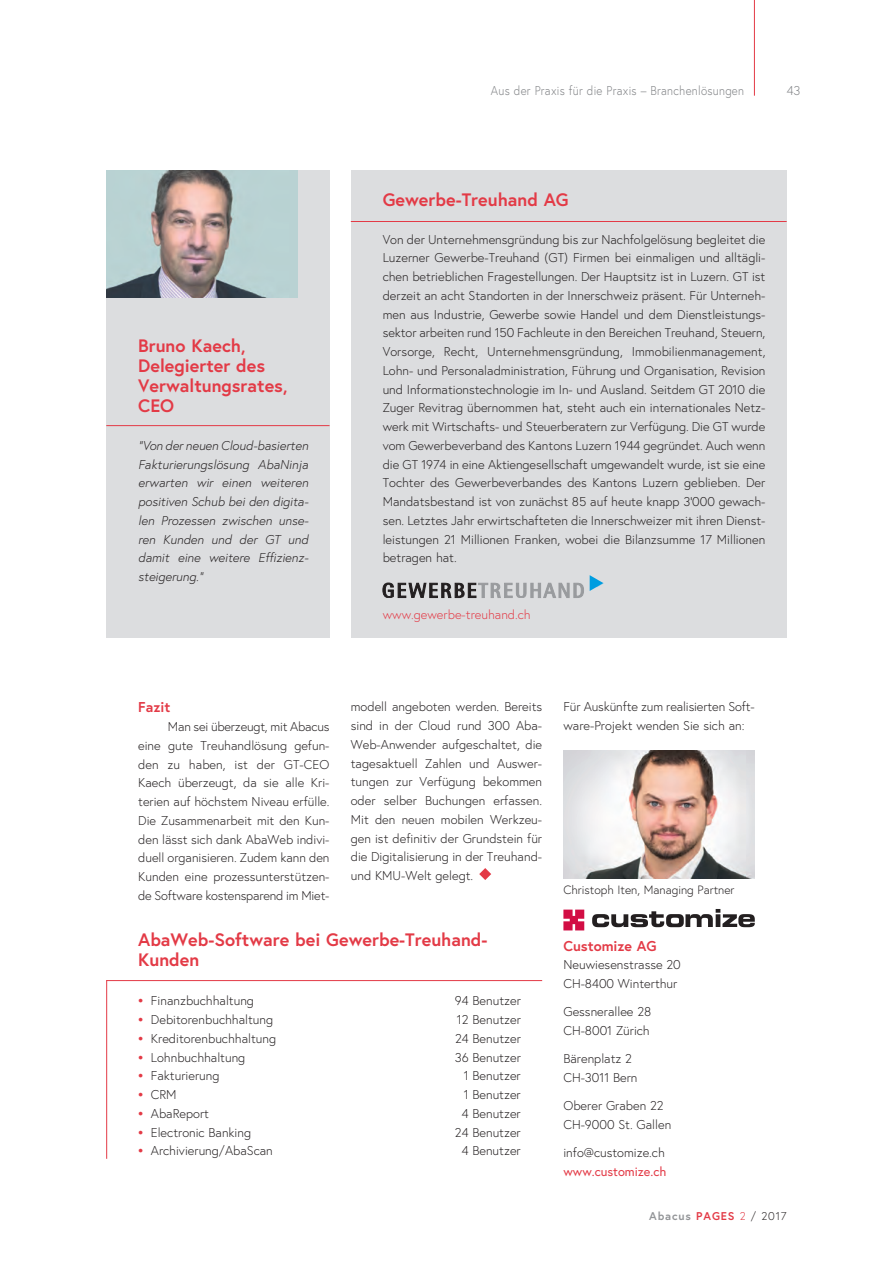
<style>
.page{position:relative;width:893px;height:1263px;background:#fff}
.page>*{position:absolute;margin:0;border:0;box-sizing:border-box;transform-origin:0 0}
.t1{font:700 18px/20.2px "Europa";color:#e33a46}
.t2{font:700 14.25px "Europa";color:#e33a46}
.t3{font:300 12.75px/18.8px "Europa";color:#231f20}
.t4{font:italic 300 12.75px/18.8px "Europa";color:#231f20;text-align:justify}
.t5{font:300 12.75px "Europa";letter-spacing:.025em;color:#808285;scale:.9 1}
.t6{font:300 12.75px "Europa";color:#e33a46}
.t7{font:12.75px "Europa";color:#e33a46}
.t8{font:300 12.75px "Europa";letter-spacing:.025em;color:#808285}
.t9{font:300 12px "Europa";color:#231f20}
.t10{font:700 11.25px "Europa";letter-spacing:.075em;color:#939598}
.s1{font-weight:700;color:#e33a46}
.s2{color:#e33a46}
.s3{font-weight:300;color:#e33a46}
.s4{font-weight:300;color:#231f20}
</style>
<div class="page">
<div style="left:106px;top:170px;width:224px;height:468px;background:#dcdddf"></div>
<div style="left:351px;top:170px;width:436px;height:468px;background:#dcdddf"></div>
<hr style="left:351px;top:221px;width:436px;height:1px;background:#e33a46">
<hr style="left:754px;top:0;width:1px;height:96px;background:#e33a46">
<img style="left:106px;top:170px;width:192px;height:128px">
<hr style="left:106px;top:425px;width:224px;height:1px;background:#e33a46">
<hr style="left:106px;top:980px;width:436px;height:1px;background:#e33a46">
<hr style="left:106px;top:980px;width:1px;height:179px;background:#e33a46">
<svg style="left:590px;top:575px;width:13px;height:16px"></svg>
<svg style="left:383px;top:583px;width:201px;height:15px"></svg>
<svg style="left:479px;top:868px;width:12px;height:12px"></svg>
<img style="left:563px;top:750px;width:192px;height:128px">
<svg style="left:592px;top:909px;width:163px;height:18px"></svg>
<svg style="left:563px;top:909px;width:21px;height:21px"></svg>
<p class="t5" style="left:491px;top:83px;width:283px">Aus der Praxis für die Praxis – Branchenlösungen</p>
<p class="t8" style="left:787px;top:83px;width:15px">43</p>
<h1 class="t1" style="left:138px;top:335px;width:151px">Bruno Kaech,<br>Delegierter des<br>Verwaltungsrates,<br>CEO</h1>
<p class="t4" style="left:138px;top:436px;width:172px">"Von der neuen Cloud-basierten Fakturierungslösung AbaNinja erwarten wir einen weiteren positiven Schub bei den digita&shy;len Prozessen zwischen unse&shy;ren Kunden und der GT und damit eine weitere Effizienz&shy;steigerung."</p>
<h1 class="t1" style="left:383px;top:189px;width:188px">Gewerbe-Treuhand AG</h1>
<p class="t3" style="left:383px;top:230px;width:384px;text-align:justify">Von der Unternehmensgründung bis zur Nachfolgelösung begleitet die Luzerner Gewerbe-Treuhand (GT) Firmen bei einmaligen und alltägli&shy;chen betrieblichen Fragestellungen. Der Hauptsitz ist in Luzern. GT ist derzeit an acht Standorten in der Innerschweiz präsent. Für Unterneh&shy;men aus Industrie, Gewerbe sowie Handel und dem Dienstleistungs&shy;sektor arbeiten rund 150 Fachleute in den Bereichen Treuhand, Steuern, Vorsorge, Recht, Unternehmensgründung, Immobilienmanagement, Lohn- und Personaladministration, Führung und Organisation, Revision und Informationstechnologie im In- und Ausland. Seitdem GT 2010 die Zuger Revitrag übernommen hat, steht auch ein internationales Netz&shy;werk mit Wirtschafts- und Steuerberatern zur Verfügung. Die GT wurde vom Gewerbeverband des Kantons Luzern 1944 gegründet. Auch wenn die GT 1974 in eine Aktiengesellschaft umgewandelt wurde, ist sie eine Tochter des Gewerbeverbandes des Kantons Luzern geblieben. Der Mandatsbestand ist von zunächst 85 auf heute knapp 3'000 gewach&shy;sen. Letztes Jahr erwirtschafteten die Innerschweizer mit ihren Dienst&shy;leistungen 21 Millionen Franken, wobei die Bilanzsumme 17 Millionen betragen hat.</p>
<p class="t6" style="left:383px;top:607px;width:150px">www.gewerbe-treuhand.ch</p>
<p class="t2" style="left:138px;top:698px;width:34px">Fazit</p>
<p class="t3" style="left:138px;top:717px;width:193px;text-align:justify;text-indent:30px">Man sei überzeugt, mit Abacus eine gute Treuhandlösung gefun&shy;den zu haben, ist der GT-CEO Kaech überzeugt, da sie alle Kri&shy;terien auf höchstem Niveau erfülle.<br>Die Zusammenarbeit mit den Kun&shy;den lässt sich dank AbaWeb indivi&shy;duell organisieren. Zudem kann den Kunden eine prozessunterstützen&shy;de Software kostensparend im Miet-</p>
<p class="t3" style="left:351px;top:697px;width:193px;text-align:justify">modell angeboten werden. Bereits sind in der Cloud rund 300 Aba-Web-Anwender aufgeschaltet, die tagesaktuell Zahlen und Auswer&shy;tungen zur Verfügung bekommen oder selber Buchungen erfassen.<br>Mit den neuen mobilen Werkzeu&shy;gen ist definitiv der Grundstein für die Digitalisierung in der Treuhand&shy;und KMU-Welt gelegt.</p>
<p class="t3" style="left:563px;top:697px;width:193px">Für Auskünfte zum realisierten Soft&shy;ware-Projekt wenden Sie sich an:</p>
<p class="t9" style="left:563px;top:883px;width:173px">Christoph Iten, Managing Partner</p>
<h1 class="t1" style="left:138px;top:929px;width:351px">AbaWeb-Software bei Gewerbe-Treuhand-<br>Kunden</h1>
<p class="t3" style="left:138px;top:991px;width:117px"><span class="s1">•</span> Finanzbuchhaltung</p>
<p class="t3" style="left:455px;top:991px;width:68px">94 Benutzer</p>
<p class="t3" style="left:138px;top:1010px;width:136px"><span class="s1">•</span> Debitorenbuchhaltung</p>
<p class="t3" style="left:457px;top:1010px;width:65px">12 Benutzer</p>
<p class="t3" style="left:138px;top:1029px;width:139px"><span class="s1">•</span> Kreditorenbuchhaltung</p>
<p class="t3" style="left:455px;top:1029px;width:67px">24 Benutzer</p>
<p class="t3" style="left:138px;top:1048px;width:109px"><span class="s1">•</span> Lohnbuchhaltung</p>
<p class="t3" style="left:455px;top:1048px;width:68px">36 Benutzer</p>
<p class="t3" style="left:138px;top:1066px;width:83px"><span class="s1">•</span> Fakturierung</p>
<p class="t3" style="left:464px;top:1066px;width:59px">1 Benutzer</p>
<p class="t3" style="left:138px;top:1085px;width:40px"><span class="s1">•</span> CRM</p>
<p class="t3" style="left:464px;top:1085px;width:59px">1 Benutzer</p>
<p class="t3" style="left:138px;top:1104px;width:72px"><span class="s1">•</span> AbaReport</p>
<p class="t3" style="left:462px;top:1104px;width:61px">4 Benutzer</p>
<p class="t3" style="left:138px;top:1123px;width:115px"><span class="s1">•</span> Electronic Banking</p>
<p class="t3" style="left:455px;top:1123px;width:67px">24 Benutzer</p>
<p class="t3" style="left:138px;top:1141px;width:136px"><span class="s1">•</span> Archivierung/AbaScan</p>
<p class="t3" style="left:462px;top:1141px;width:61px">4 Benutzer</p>
<p class="t2" style="left:563px;top:936px;width:95px">Customize AG</p>
<p class="t3" style="left:563px;top:955px;width:119px">Neuwiesenstrasse 20<br>CH-8400 Winterthur</p>
<p class="t3" style="left:563px;top:1002px;width:89px">Gessnerallee 28<br>CH-8001 Zürich</p>
<p class="t3" style="left:563px;top:1049px;width:76px">Bärenplatz 2<br>CH-3011 Bern</p>
<p class="t3" style="left:563px;top:1096px;width:109px">Oberer Graben 22<br>CH-9000 St. Gallen</p>
<p class="t3" style="left:563px;top:1143px;width:103px">info@customize.ch</p>
<p class="t7" style="left:563px;top:1163px;width:105px">www.customize.ch</p>
<p class="t10" style="left:649px;top:1209px;width:139px">Abacus <span class="s2">PAGES</span> <span class="s3">2</span> <span class="s4">/ 2017</span></p>
</div>
